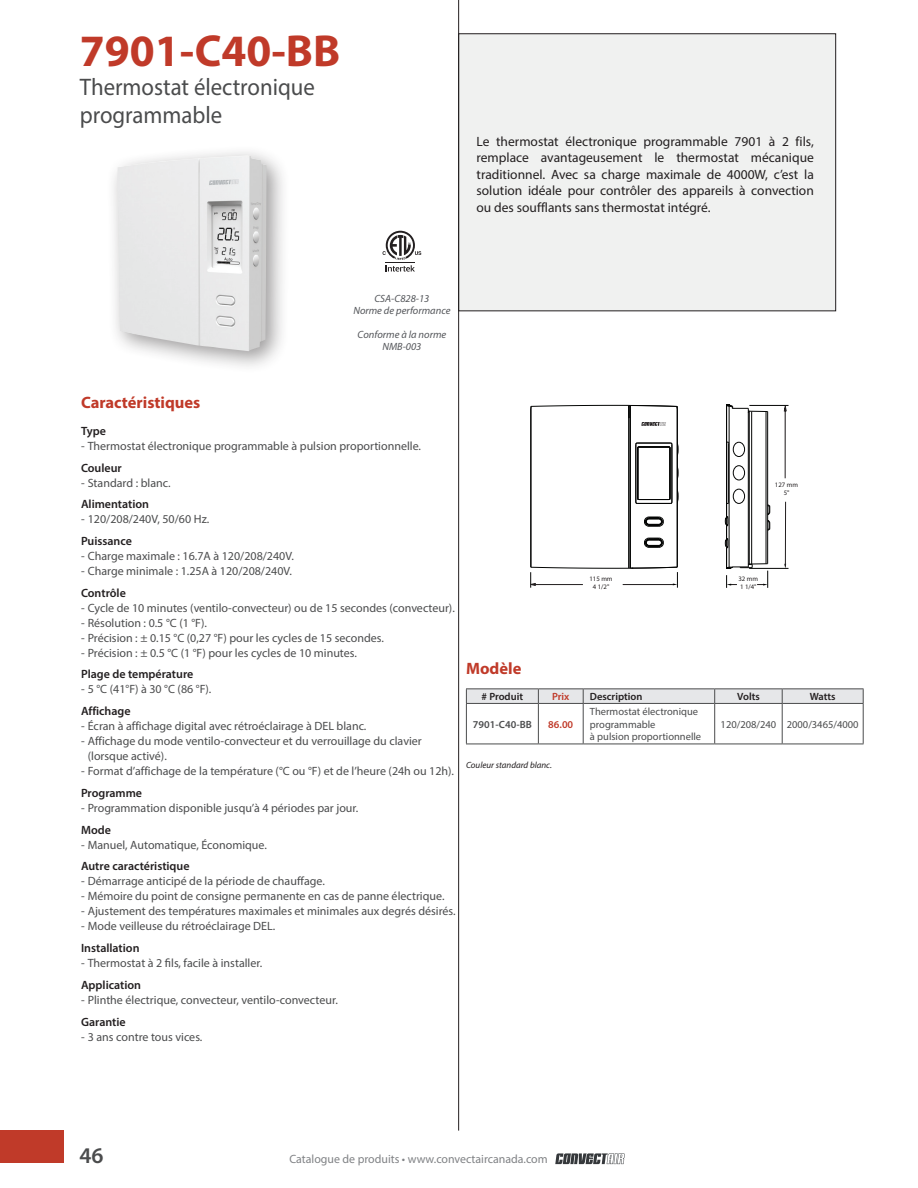
<style>
.page{position:relative;width:918px;height:1188px;background:#fff}
.page>*{position:absolute;margin:0;border:0;box-sizing:border-box;transform-origin:0 0}
.t1{font:700 45px "Myriad Pro";color:#c03a29}
.t2{font:24px/28.5px "Myriad Pro";color:#4b4c4d;scale:.95 1}
.t3{font:600 22.5px "Myriad Pro";color:#4b4c4d}
.t4{font:700 16.5px "Myriad Pro";color:#c03a29}
.t5{font:13.5px/16.5px "Myriad Pro";color:#231f20;text-align:justify}
.t6{font:12px/15px "Myriad Pro";color:#4b4c4d}
.t7{font:600 12px "Myriad Pro";color:#231f20}
.t8{font:12px "Myriad Pro";color:#808285}
.t9{font:10.5px/12.6px "Myriad Pro";color:#4b4c4d}
.t10{font:italic 10.5px/12px "Myriad Pro";color:#54565a;text-align:center}
.t11{font:600 10.5px "Myriad Pro";color:#231f20}
.t12{font:600 10.5px "Myriad Pro";color:#4b4c4d}
.t13{font:600 10.5px "Myriad Pro";color:#c03a29}
.t14{font:italic 9px "Myriad Pro";color:#231f20}
.t15{font:6.75px/8.1px "Myriad Pro";color:#231f20;text-align:center}
</style>
<div class="page">
<svg style="left:555px;top:1153px;width:70px;height:11px"></svg>
<div style="left:0;top:1130px;width:63px;height:33px;background:#c03a29"></div>
<div style="left:459px;top:34px;width:377px;height:277px;background:#f0f1f0"></div>
<div style="left:105px;top:144px;width:185px;height:230px;background:#231f20;opacity:.45"></div>
<img style="left:117px;top:155px;width:150px;height:196px">
<hr style="left:458px;top:0;width:1px;height:1131px;background:#231f20">
<svg style="left:662px;top:436px;width:15px;height:79px"></svg>
<hr style="left:630px;top:405px;width:1px;height:163px;background:#040504">
<hr style="left:677px;top:408px;width:1px;height:159px;background:#040504">
<hr style="left:531px;top:406px;width:1px;height:161px;background:#040504">
<hr style="left:629px;top:408px;width:1px;height:160px;background:#040504">
<hr style="left:530px;top:408px;width:1px;height:159px;background:#040504">
<svg style="left:644px;top:517px;width:20px;height:10px"></svg>
<svg style="left:644px;top:538px;width:20px;height:10px"></svg>
<hr style="left:637px;top:443px;width:34px;height:1px;background:#040504">
<hr style="left:636px;top:444px;width:1px;height:58px;background:#040504">
<hr style="left:637px;top:503px;width:34px;height:1px;background:#040504">
<hr style="left:672px;top:444px;width:1px;height:58px;background:#040504">
<hr style="left:639px;top:447px;width:30px;height:1px;background:#040504">
<hr style="left:638px;top:448px;width:1px;height:51px;background:#040504">
<hr style="left:670px;top:448px;width:1px;height:51px;background:#040504">
<hr style="left:639px;top:499px;width:30px;height:1px;background:#040504">
<svg style="left:669px;top:498px;width:3px;height:6px"></svg>
<svg style="left:636px;top:443px;width:4px;height:6px"></svg>
<svg style="left:636px;top:498px;width:4px;height:6px"></svg>
<svg style="left:669px;top:443px;width:3px;height:6px"></svg>
<svg style="left:530px;top:567px;width:148px;height:21px"></svg>
<hr style="left:749px;top:568px;width:40px;height:1px;background:#040504">
<hr style="left:749px;top:405px;width:40px;height:1px;background:#040504">
<svg style="left:784px;top:405px;width:3px;height:74px"></svg>
<svg style="left:784px;top:501px;width:2px;height:67px"></svg>
<hr style="left:729px;top:406px;width:1px;height:161px;background:#040504">
<hr style="left:748px;top:408px;width:1px;height:159px;background:#040504">
<hr style="left:728px;top:443px;width:1px;height:59px;background:#040504">
<hr style="left:751px;top:411px;width:1px;height:153px;background:#040504">
<hr style="left:749px;top:411px;width:1px;height:153px;background:#040504">
<hr style="left:766px;top:412px;width:1px;height:152px;background:#040504">
<hr style="left:767px;top:412px;width:1px;height:152px;background:#040504">
<hr style="left:726px;top:405px;width:1px;height:113px;background:#040504">
<svg style="left:727px;top:405px;width:41px;height:8px"></svg>
<svg style="left:725px;top:502px;width:46px;height:86px"></svg>
<div style="left:733px;top:442px;width:12px;height:15px;border:1px solid #040504;border-radius:50%"></div>
<div style="left:733px;top:466px;width:12px;height:14px;border:1px solid #040504;border-radius:50%"></div>
<div style="left:733px;top:489px;width:12px;height:15px;border:1px solid #040504;border-radius:50%"></div>
<svg style="left:531px;top:405px;width:147px;height:21px"></svg>
<hr style="left:466px;top:688px;width:72px;height:1px;background:#4b4c4d">
<hr style="left:538px;top:688px;width:45px;height:1px;background:#4b4c4d">
<hr style="left:583px;top:688px;width:132px;height:1px;background:#4b4c4d">
<hr style="left:715px;top:688px;width:67px;height:1px;background:#4b4c4d">
<hr style="left:782px;top:688px;width:82px;height:1px;background:#4b4c4d">
<svg style="left:466px;top:689px;width:398px;height:14px;background:#dfe0e1"></svg>
<hr style="left:466px;top:703px;width:72px;height:1px;background:#4b4c4d">
<hr style="left:466px;top:704px;width:1px;height:40px;background:#4b4c4d">
<hr style="left:538px;top:703px;width:45px;height:1px;background:#4b4c4d">
<hr style="left:538px;top:704px;width:1px;height:40px;background:#4b4c4d">
<hr style="left:583px;top:703px;width:132px;height:1px;background:#4b4c4d">
<hr style="left:583px;top:704px;width:1px;height:40px;background:#4b4c4d">
<hr style="left:715px;top:703px;width:67px;height:1px;background:#4b4c4d">
<hr style="left:714px;top:704px;width:1px;height:40px;background:#4b4c4d">
<hr style="left:782px;top:703px;width:82px;height:1px;background:#4b4c4d">
<hr style="left:782px;top:704px;width:1px;height:40px;background:#4b4c4d">
<hr style="left:863px;top:704px;width:1px;height:40px;background:#4b4c4d">
<hr style="left:466px;top:744px;width:72px;height:1px;background:#4b4c4d">
<hr style="left:538px;top:744px;width:45px;height:1px;background:#4b4c4d">
<hr style="left:583px;top:744px;width:132px;height:1px;background:#4b4c4d">
<hr style="left:715px;top:744px;width:67px;height:1px;background:#4b4c4d">
<hr style="left:782px;top:744px;width:82px;height:1px;background:#4b4c4d">
<svg style="left:383px;top:231px;width:38px;height:41px"></svg>
<h1 class="t1" style="left:80px;top:22px;width:262px">7901-C40-BB</h1>
<h2 class="t2" style="left:80px;top:72px;width:249px">Thermostat électronique programmable</h2>
<p class="t5" style="left:477px;top:133px;width:339px">Le thermostat électronique programmable 7901 à 2 fils, remplace avantageusement le thermostat mécanique traditionnel. Avec sa charge maximale de 4000W, c’est la solution idéale pour contrôler des appareils à convection ou des soufflants sans thermostat intégré.</p>
<p class="t10" style="left:353px;top:293px;width:99px">CSA-C828-13<br>Norme de performance</p>
<p class="t10" style="left:358px;top:329px;width:90px">Conforme à la norme<br>NMB-003</p>
<h3 class="t4" style="left:81px;top:391px;width:121px">Caractéristiques</h3>
<p class="t7" style="left:81px;top:423px;width:26px">Type</p>
<p class="t6" style="left:81px;top:438px;width:342px">- Thermostat électronique programmable à pulsion proportionnelle.</p>
<p class="t7" style="left:81px;top:460px;width:42px">Couleur</p>
<p class="t6" style="left:81px;top:475px;width:91px">- Standard : blanc.</p>
<p class="t7" style="left:81px;top:497px;width:70px">Alimentation</p>
<p class="t6" style="left:81px;top:512px;width:130px">- 120/208/240V, 50/60 Hz.</p>
<p class="t7" style="left:81px;top:533px;width:52px">Puissance</p>
<p class="t6" style="left:81px;top:548px;width:214px">- Charge maximale : 16.7A à 120/208/240V.</p>
<p class="t6" style="left:81px;top:563px;width:213px">- Charge minimale : 1.25A à 120/208/240V.</p>
<p class="t7" style="left:81px;top:585px;width:46px">Contrôle</p>
<p class="t6" style="left:81px;top:600px;width:375px">- Cycle de 10 minutes (ventilo-convecteur) ou de 15 secondes (convecteur).</p>
<p class="t6" style="left:81px;top:615px;width:127px">- Résolution : 0.5 °C (1 °F).</p>
<p class="t6" style="left:81px;top:630px;width:304px">- Précision : ± 0.15 °C (0,27 °F) pour les cycles de 15 secondes.</p>
<p class="t6" style="left:81px;top:645px;width:277px">- Précision : ± 0.5 °C (1 °F) pour les cycles de 10 minutes.</p>
<p class="t7" style="left:81px;top:667px;width:114px">Plage de température</p>
<p class="t6" style="left:81px;top:682px;width:132px">- 5 °C (41°F) à 30 °C (86 °F).</p>
<p class="t7" style="left:81px;top:704px;width:51px">Affichage</p>
<p class="t6" style="left:81px;top:719px;width:287px">- Écran à affichage digital avec rétroéclairage à DEL blanc.</p>
<p class="t6" style="left:88px;top:734px;width:336px;text-indent:-7px">- Affichage du mode ventilo-convecteur et du verrouillage du clavier (lorsque activé).</p>
<p class="t6" style="left:81px;top:764px;width:375px">- Format d’affichage de la température (°C ou °F) et de l’heure (24h ou 12h).</p>
<p class="t7" style="left:81px;top:785px;width:63px">Programme</p>
<p class="t6" style="left:81px;top:800px;width:279px">- Programmation disponible jusqu’à 4 périodes par jour.</p>
<p class="t7" style="left:81px;top:822px;width:31px">Mode</p>
<p class="t6" style="left:81px;top:837px;width:187px">- Manuel, Automatique, Économique.</p>
<p class="t7" style="left:81px;top:859px;width:110px">Autre caractéristique</p>
<p class="t6" style="left:81px;top:874px;width:245px">- Démarrage anticipé de la période de chauffage.</p>
<p class="t6" style="left:81px;top:889px;width:365px">- Mémoire du point de consigne permanente en cas de panne électrique.</p>
<p class="t6" style="left:81px;top:904px;width:376px">- Ajustement des températures maximales et minimales aux degrés désirés.</p>
<p class="t6" style="left:81px;top:919px;width:196px">- Mode veilleuse du rétroéclairage DEL.</p>
<p class="t7" style="left:81px;top:941px;width:60px">Installation</p>
<p class="t6" style="left:81px;top:956px;width:183px">- Thermostat à 2 fils, facile à installer.</p>
<p class="t7" style="left:81px;top:977px;width:62px">Application</p>
<p class="t6" style="left:81px;top:992px;width:258px">- Plinthe électrique, convecteur, ventilo-convecteur.</p>
<p class="t7" style="left:81px;top:1014px;width:46px">Garantie</p>
<p class="t6" style="left:81px;top:1029px;width:123px">- 3 ans contre tous vices.</p>
<p class="t15" style="left:775px;top:481px;width:25px">127 mm<br>5"</p>
<p class="t15" style="left:589px;top:575px;width:25px">115 mm<br>4 1/2"</p>
<p class="t15" style="left:738px;top:575px;width:21px;text-align:left">32 mm<br>1 1/4"</p>
<h3 class="t4" style="left:466px;top:658px;width:57px">Modèle</h3>
<p class="t11" style="left:482px;top:690px;width:43px"># Produit</p>
<p class="t13" style="left:552px;top:690px;width:19px">Prix</p>
<p class="t11" style="left:590px;top:690px;width:54px">Description</p>
<p class="t11" style="left:737px;top:690px;width:24px">Volts</p>
<p class="t11" style="left:810px;top:690px;width:27px">Watts</p>
<p class="t12" style="left:473px;top:717px;width:60px">7901-C40-BB</p>
<p class="t13" style="left:548px;top:717px;width:26px">86.00</p>
<p class="t9" style="left:590px;top:705px;width:113px">Thermostat électronique programmable<br>à pulsion proportionnelle</p>
<p class="t9" style="left:721px;top:718px;width:140px">120/208/240 2000/3465/4000</p>
<p class="t14" style="left:466px;top:759px;width:87px">Couleur standard blanc.</p>
<h3 class="t3" style="left:79px;top:1141px;width:26px">46</h3>
<p class="t8" style="left:289px;top:1151px;width:260px">Catalogue de produits • www.convectaircanada.com</p>
</div>
